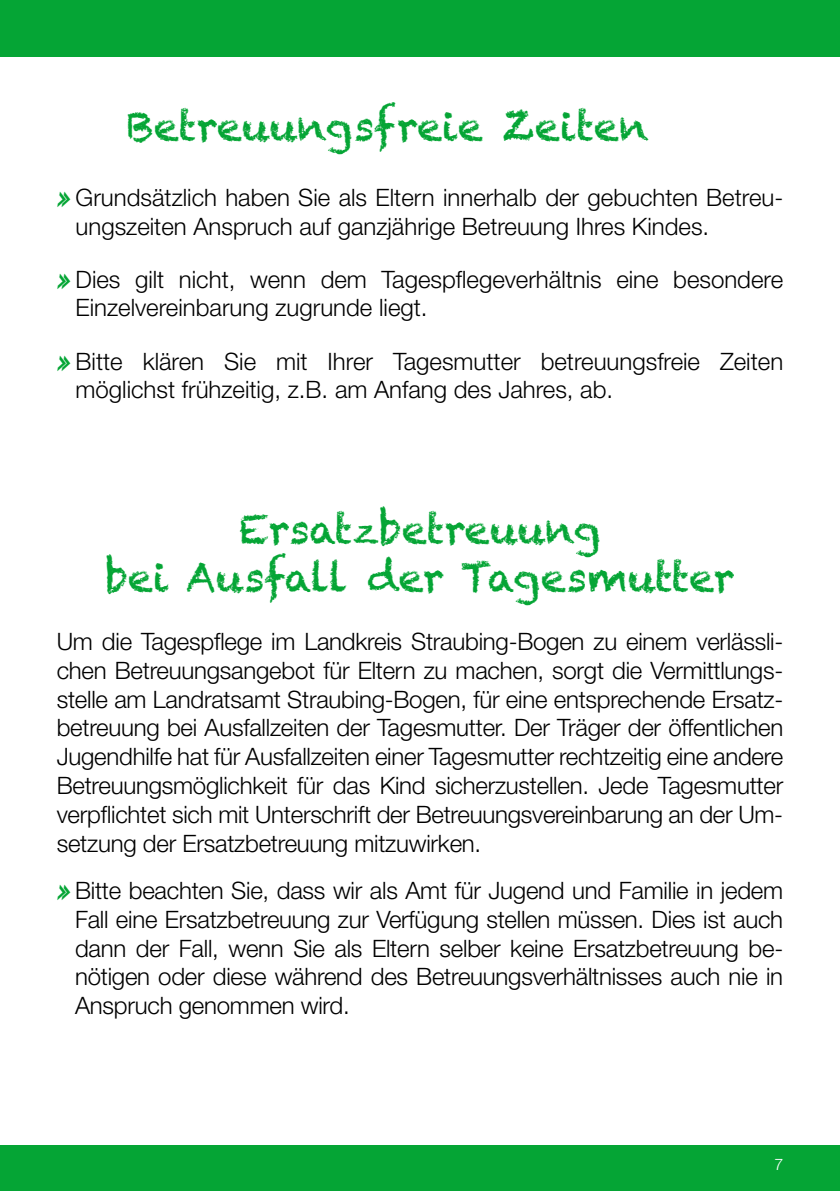
<style>
.page{position:relative;width:840px;height:1191px;background:#fff}
.page>*{position:absolute;margin:0;border:0;box-sizing:border-box;transform-origin:0 0}
.t1{font:40px/48px "Chalkduster";color:#05a535;text-align:center}
.t2{font:300 24px/28.8px "Helvetica Neue";color:#000}
.t3{font:300 16px "Helvetica Neue";color:#fff}
.s1{font-family:"Champagne&Limousines";font-weight:700;font-style:italic;font-size:30px;color:#05a535}
</style>
<div class="page">
<div style="left:0;top:1145px;width:839px;height:46px;background:#05a535"></div>
<div style="left:0;top:0;width:839px;height:57px;background:#05a535"></div>
<h1 class="t1" style="left:127px;top:102px;width:522px">Betreuungsfreie Zeiten</h1>
<p class="t2" style="left:75px;top:182px;width:708px;text-indent:-19px"><span class="s1">»</span> Grundsätzlich haben Sie als Eltern innerhalb der gebuchten Betreu&shy;ungszeiten Anspruch auf ganzjährige Betreuung Ihres Kindes.</p>
<p class="t2" style="left:75px;top:264px;width:708px;text-indent:-19px"><span class="s1">»</span> Dies gilt nicht, wenn dem Tagespflegeverhältnis eine besondere<br>Einzelvereinbarung zugrunde liegt.</p>
<p class="t2" style="left:75px;top:346px;width:708px;text-indent:-19px"><span class="s1">»</span> Bitte klären Sie mit Ihrer Tagesmutter betreuungsfreie Zeiten möglichst frühzeitig, z.B. am Anfang des Jahres, ab.</p>
<h1 class="t1" style="left:105px;top:505px;width:631px">Ersatzbetreuung<br>bei Ausfall der Tagesmutter</h1>
<p class="t2" style="left:57px;top:626px;width:727px;text-align:justify">Um die Tagespflege im Landkreis Straubing-Bogen zu einem verlässli&shy;chen Betreuungsangebot für Eltern zu machen, sorgt die Vermittlungs&shy;stelle am Landratsamt Straubing-Bogen, für eine entsprechende Ersatz&shy;betreuung bei Ausfallzeiten der Tagesmutter. Der Träger der öffentlichen Jugendhilfe hat für Ausfallzeiten einer Tagesmutter rechtzeitig eine andere Betreuungsmöglichkeit für das Kind sicherzustellen. Jede Tagesmutter verpflichtet sich mit Unterschrift der Betreuungsvereinbarung an der Um&shy;setzung der Ersatzbetreuung mitzuwirken.</p>
<p class="t2" style="left:75px;top:875px;width:709px;text-align:justify;text-indent:-18px"><span class="s1">»</span> Bitte beachten Sie, dass wir als Amt für Jugend und Familie in jedem Fall eine Ersatzbetreuung zur Verfügung stellen müssen. Dies ist auch dann der Fall, wenn Sie als Eltern selber keine Ersatzbetreuung be&shy;nötigen oder diese während des Betreuungsverhältnisses auch nie in Anspruch genommen wird.</p>
<p class="t3" style="left:773px;top:1154px;width:10px">7</p>
</div>
